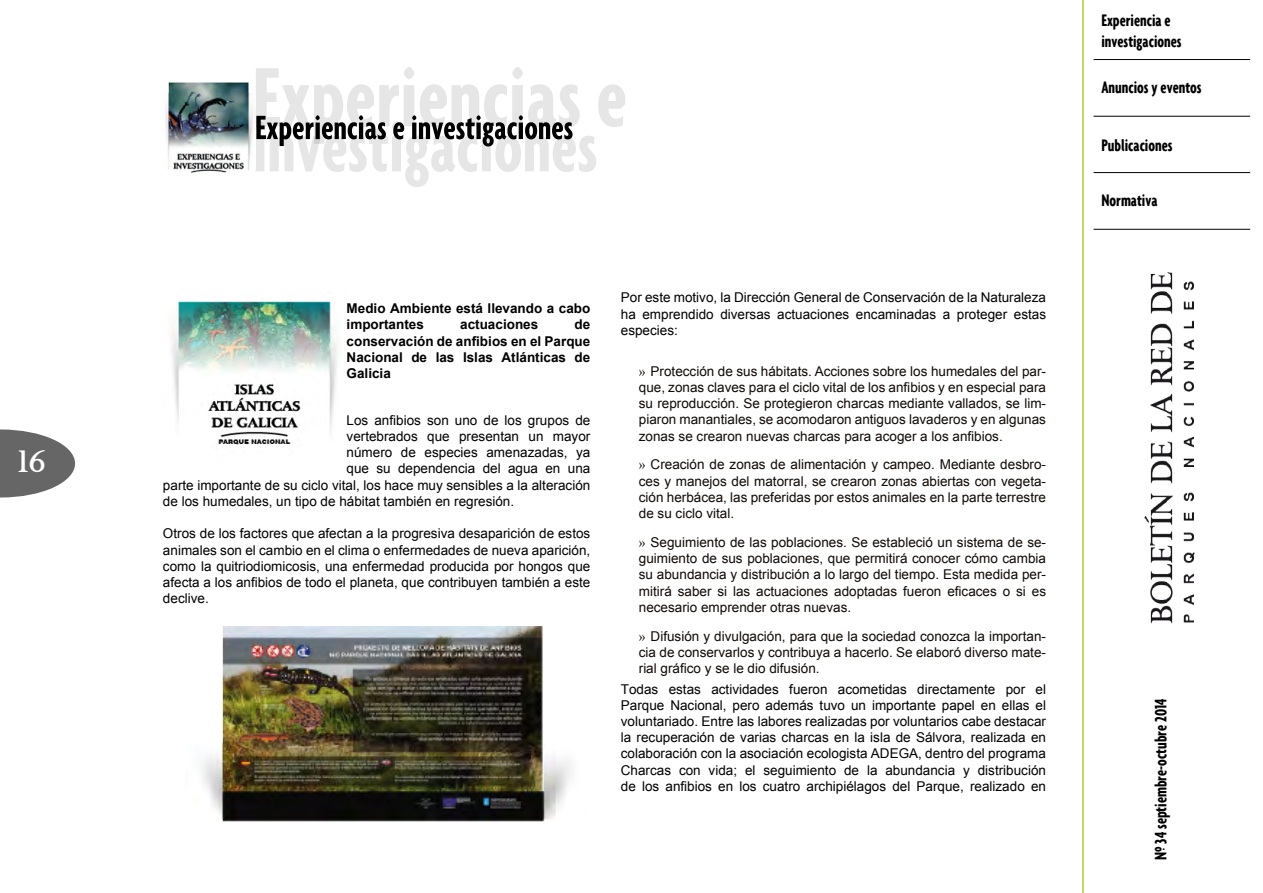
<style>
.page{position:relative;width:1263px;height:893px;background:#fff}
.page>*{position:absolute;margin:0;border:0;box-sizing:border-box;transform-origin:0 0}
.t1{font:30px "Palermo";color:#fff}
.t2{font:700 extra-condensed 18px/21.6px "Agenda";color:#000}
.t3{font:13.5px/16.2px "Arial";color:#000;text-align:justify}
.t4{font:13.5px/16.2px "Arial";color:#100906;text-align:justify}
.t5{font:700 13.5px/16.2px "Arial";color:#000}
.s1{font-family:"Times New Roman"}
</style>
<div class="page">
<svg style="left:0;top:429px;width:75px;height:68px"></svg>
<img style="left:1126px;top:115px;width:83px;height:509px">
<hr style="left:1082px;top:0;width:2px;height:893px;background:#b3c935">
<hr style="left:1093px;top:59px;width:157px;height:1px;background:#000">
<hr style="left:1093px;top:172px;width:157px;height:1px;background:#000">
<hr style="left:1093px;top:116px;width:157px;height:1px;background:#000">
<hr style="left:1093px;top:229px;width:157px;height:1px;background:#000">
<img style="left:171px;top:301px;width:167px;height:144px">
<img style="left:202px;top:626px;width:370px;height:196px">
<svg style="left:255px;top:67px;width:370px;height:120px"></svg>
<img style="left:165px;top:82px;width:90px;height:91px">
<h1 class="t1" style="left:14px;top:444px;width:33px">16</h1>
<p class="t5" style="left:347px;top:301px;width:245px">Medio Ambiente está llevando a cabo importantes</p>
<p class="t5" style="left:347px;top:317px;width:245px;text-align:justify;text-indent:228px">de conservación de anfibios en el Parque Nacional de las Islas Atlánticas de Galicia</p>
<p class="t3" style="left:347px;top:412px;width:245px">Los anfibios son uno de los grupos de</p>
<p class="t3" style="left:347px;top:428px;width:245px">vertebrados que presentan un mayor</p>
<p class="t3" style="left:347px;top:445px;width:245px">número de especies amenazadas, ya</p>
<p class="t3" style="left:347px;top:461px;width:245px">que su dependencia del agua en una</p>
<p class="t3" style="left:163px;top:477px;width:429px">parte importante de su ciclo vital, los hace muy sensibles a la alteración</p>
<p class="t3" style="left:163px;top:493px;width:353px">de los humedales, un tipo de hábitat también en regresión.</p>
<p class="t3" style="left:163px;top:526px;width:429px">Otros de los factores que afectan a la progresiva desaparición de estos animales son el cambio en el clima o enfermedades de nueva aparición, como la quitriodiomicosis, una enfermedad producida por hongos que afecta a los anfibios de todo el planeta, que contribuyen también a este declive.</p>
<p class="t5" style="left:460px;top:317px;width:80px">actuaciones</p>
<p class="t3" style="left:621px;top:290px;width:427px">Por este motivo, la Dirección General de Conservación de la Naturaleza ha emprendido diversas actuaciones encaminadas a proteger estas especies:</p>
<p class="t4" style="left:639px;top:363px;width:409px"><span class="s1">»</span> Protección de sus hábitats. Acciones sobre los humedales del par&shy;que, zonas claves para el ciclo vital de los anfibios y en especial para su reproducción. Se protegieron charcas mediante vallados, se lim&shy;piaron manantiales, se acomodaron antiguos lavaderos y en algunas zonas se crearon nuevas charcas para acoger a los anfibios.</p>
<p class="t4" style="left:639px;top:457px;width:409px"><span class="s1">»</span> Creación de zonas de alimentación y campeo. Mediante desbro&shy;ces y manejos del matorral, se crearon zonas abiertas con vegeta&shy;ción herbácea, las preferidas por estos animales en la parte terrestre de su ciclo vital.</p>
<p class="t4" style="left:639px;top:534px;width:409px"><span class="s1">»</span> Seguimiento de las poblaciones. Se estableció un sistema de se&shy;guimiento de sus poblaciones, que permitirá conocer cómo cambia su abundancia y distribución a lo largo del tiempo. Esta medida per&shy;mitirá saber si las actuaciones adoptadas fueron eficaces o si es necesario emprender otras nuevas.</p>
<p class="t4" style="left:639px;top:628px;width:409px"><span class="s1">»</span> Difusión y divulgación, para que la sociedad conozca la importan&shy;cia de conservarlos y contribuya a hacerlo. Se elaboró diverso mate&shy;rial gráfico y se le dio difusión.</p>
<p class="t3" style="left:621px;top:681px;width:427px">Todas estas actividades fueron acometidas directamente por el Parque Nacional, pero además tuvo un importante papel en ellas el voluntariado. Entre las labores realizadas por voluntarios cabe destacar la recuperación de varias charcas en la isla de Sálvora, realizada en colaboración con la asociación ecologista ADEGA, dentro del programa Charcas con vida; el seguimiento de la abundancia y distribución de los anfibios en los cuatro archipiélagos del Parque, realizado en</p>
<h2 class="t2" style="left:1101px;top:9px;width:82px">Experiencia e investigaciones</h2>
<h2 class="t2" style="left:1101px;top:76px;width:102px">Anuncios y eventos</h2>
<h2 class="t2" style="left:1101px;top:134px;width:73px">Publicaciones</h2>
<h2 class="t2" style="left:1101px;top:189px;width:58px">Normativa</h2>
<h2 class="t2" style="left:1149px;top:860px;width:163px;rotate:-90deg">Nº 34 septiembre-octubre 2014</h2>
</div>
